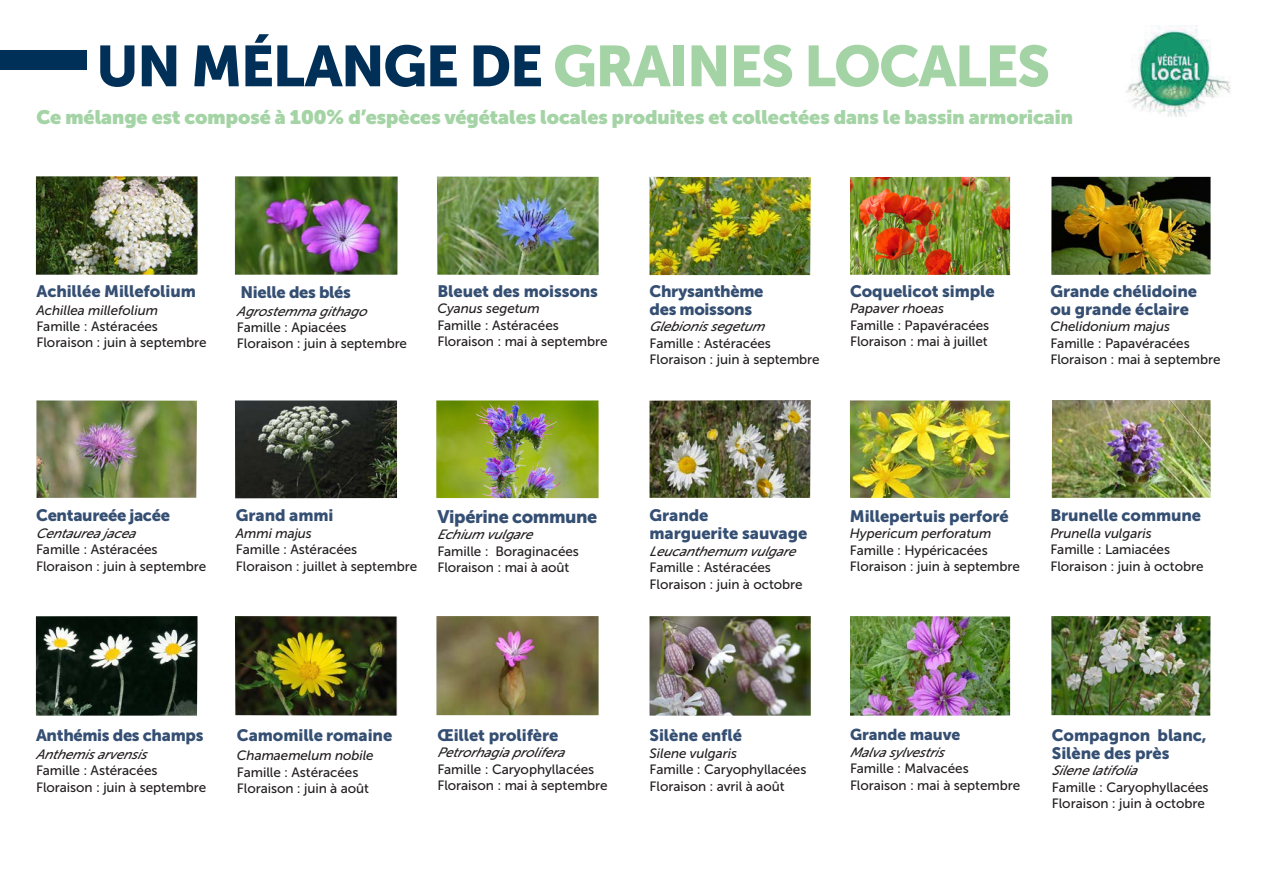
<style>
.page{position:relative;width:1263px;height:893px;background:#fff}
.page>*{position:absolute;margin:0;border:0;box-sizing:border-box;transform-origin:0 0}
.t1{font:57.15px "Museo Sans 900";letter-spacing:-.03em;color:#a4d4a5}
.t2{font:900 19.5px "Museo Sans Display";color:#a4d4a5}
.t3{font:18px "Museo Sans 900";letter-spacing:-.02em;color:#354f73}
.t4{font:16.5px/18px "Museo Sans 900";letter-spacing:-.005em;color:#354f73}
.t5{font:15.75px "Museo Sans 900";letter-spacing:-.005em;color:#354f73}
.t6{font:13.5px "Museo Sans 500";letter-spacing:-.005em;color:#231f20}
.t7{font:italic 13.5px "Museo Sans 500";letter-spacing:-.005em;color:#231f20}
.s1{color:#002f57}
</style>
<div class="page">
<img style="left:36px;top:176px;width:162px;height:99px">
<img style="left:235px;top:400px;width:162px;height:98px">
<img style="left:235px;top:616px;width:161px;height:100px">
<img style="left:1052px;top:400px;width:158px;height:98px">
<img style="left:1051px;top:177px;width:159px;height:98px">
<img style="left:437px;top:177px;width:161px;height:98px">
<img style="left:850px;top:400px;width:160px;height:98px">
<img style="left:850px;top:177px;width:160px;height:98px">
<img style="left:649px;top:616px;width:162px;height:100px">
<img style="left:37px;top:400px;width:160px;height:98px">
<img style="left:235px;top:176px;width:163px;height:99px">
<img style="left:36px;top:616px;width:162px;height:100px">
<img style="left:436px;top:400px;width:162px;height:98px">
<img style="left:649px;top:177px;width:162px;height:98px">
<img style="left:649px;top:400px;width:162px;height:98px">
<img style="left:436px;top:616px;width:162px;height:99px">
<img style="left:850px;top:616px;width:160px;height:100px">
<img style="left:1051px;top:616px;width:159px;height:100px">
<div style="left:0;top:51px;width:86px;height:19px;background:#002f57"></div>
<img style="left:1126px;top:25px;width:105px;height:92px">
<p class="t1" style="left:96px;top:34px;width:956px"><span class="s1">UN MÉLANGE DE</span> GRAINES LOCALES</p>
<p class="t2" style="left:36px;top:106px;width:1038px">Ce mélange est composé à 100% d’espèces végétales locales produites et collectées dans le bassin armoricain</p>
<p class="t4" style="left:36px;top:282px;width:161px">Achillée Millefolium</p>
<p class="t7" style="left:36px;top:303px;width:123px">Achillea millefolium</p>
<p class="t6" style="left:36px;top:319px;width:123px">Famille : Astéracées</p>
<p class="t6" style="left:36px;top:335px;width:172px">Floraison : juin à septembre</p>
<p class="t4" style="left:241px;top:283px;width:112px">Nielle des blés</p>
<p class="t7" style="left:237px;top:304px;width:135px">Agrostemmagithago</p>
<p class="t6" style="left:237px;top:320px;width:111px">Famille : Apiacées</p>
<p class="t6" style="left:237px;top:336px;width:172px">Floraison : juin à septembre</p>
<p class="t4" style="left:437px;top:282px;width:162px">Bleuet des moissons</p>
<p class="t7" style="left:437px;top:301px;width:104px">Cyanus segetum</p>
<p class="t6" style="left:437px;top:318px;width:123px">Famille : Astéracées</p>
<p class="t6" style="left:437px;top:334px;width:172px">Floraison : mai à septembre</p>
<p class="t4" style="left:649px;top:282px;width:115px">Chrysanthème</p>
<p class="t4" style="left:649px;top:300px;width:104px">des moissons</p>
<p class="t7" style="left:649px;top:319px;width:120px">Glebionissegetum</p>
<p class="t6" style="left:649px;top:336px;width:123px">Famille : Astéracées</p>
<p class="t6" style="left:649px;top:352px;width:172px">Floraison : juin à septembre</p>
<p class="t4" style="left:850px;top:282px;width:146px">Coquelicot simple</p>
<p class="t7" style="left:850px;top:301px;width:96px">Papaver rhoeas</p>
<p class="t6" style="left:850px;top:318px;width:141px">Famille : Papavéracées</p>
<p class="t6" style="left:850px;top:334px;width:139px">Floraison : mai à juillet</p>
<p class="t4" style="left:1050px;top:282px;width:148px">Grande chélidoine ou grande éclaire</p>
<p class="t7" style="left:1050px;top:319px;width:121px">Chelidonium majus</p>
<p class="t6" style="left:1050px;top:336px;width:141px">Famille : Papavéracées</p>
<p class="t6" style="left:1050px;top:352px;width:172px">Floraison : mai à septembre</p>
<p class="t4" style="left:36px;top:507px;width:135px">Centaureée jacée</p>
<p class="t7" style="left:36px;top:526px;width:105px">Centaureajacea</p>
<p class="t6" style="left:36px;top:542px;width:123px">Famille : Astéracées</p>
<p class="t6" style="left:36px;top:559px;width:172px">Floraison : juin à septembre</p>
<p class="t4" style="left:236px;top:507px;width:99px">Grand ammi</p>
<p class="t7" style="left:236px;top:526px;width:78px">Ammi majus</p>
<p class="t6" style="left:236px;top:542px;width:123px">Famille : Astéracées</p>
<p class="t6" style="left:236px;top:559px;width:183px">Floraison : juillet à septembre</p>
<p class="t3" style="left:437px;top:506px;width:161px">Vipérine commune</p>
<p class="t7" style="left:437px;top:527px;width:101px">Echium vulgare</p>
<p class="t6" style="left:437px;top:544px;width:143px">Famille : Boraginacées</p>
<p class="t6" style="left:437px;top:560px;width:134px">Floraison : mai à août</p>
<p class="t4" style="left:649px;top:507px;width:159px">Grande<br>marguerite sauvage</p>
<p class="t7" style="left:649px;top:544px;width:152px">Leucanthemum vulgare</p>
<p class="t6" style="left:649px;top:560px;width:123px">Famille : Astéracées</p>
<p class="t6" style="left:649px;top:577px;width:155px">Floraison : juin à octobre</p>
<p class="t4" style="left:850px;top:507px;width:161px">Millepertuis perforé</p>
<p class="t7" style="left:850px;top:526px;width:143px">Hypericum perforatum</p>
<p class="t6" style="left:850px;top:543px;width:139px">Famille : Hypéricacées</p>
<p class="t6" style="left:850px;top:559px;width:172px">Floraison : juin à septembre</p>
<p class="t4" style="left:1050px;top:507px;width:152px">Brunelle commune</p>
<p class="t7" style="left:1050px;top:526px;width:103px">Prunella vulgaris</p>
<p class="t6" style="left:1050px;top:542px;width:121px">Famille : Lamiacées</p>
<p class="t6" style="left:1050px;top:559px;width:155px">Floraison : juin à octobre</p>
<p class="t4" style="left:36px;top:726px;width:169px">Anthémis des champs</p>
<p class="t7" style="left:36px;top:747px;width:116px">Anthemisarvensis</p>
<p class="t6" style="left:36px;top:763px;width:123px">Famille : Astéracées</p>
<p class="t6" style="left:36px;top:780px;width:172px">Floraison : juin à septembre</p>
<p class="t4" style="left:237px;top:726px;width:157px">Camomille romaine</p>
<p class="t7" style="left:237px;top:748px;width:138px">Chamaemelum nobile</p>
<p class="t6" style="left:237px;top:765px;width:123px">Famille : Astéracées</p>
<p class="t6" style="left:237px;top:781px;width:134px">Floraison : juin à août</p>
<p class="t4" style="left:437px;top:726px;width:123px">Œillet prolifère</p>
<p class="t7" style="left:437px;top:745px;width:133px">Petrorhag iap rolifera</p>
<p class="t6" style="left:437px;top:762px;width:158px">Famille : Caryophyllacées</p>
<p class="t6" style="left:437px;top:778px;width:172px">Floraison : mai à septembre</p>
<p class="t4" style="left:649px;top:726px;width:94px">Silène enflé</p>
<p class="t7" style="left:649px;top:745px;width:89px">Silene vulgaris</p>
<p class="t6" style="left:649px;top:762px;width:158px">Famille : Caryophyllacées</p>
<p class="t6" style="left:649px;top:778px;width:136px">Floraison : avril à août</p>
<p class="t5" style="left:850px;top:726px;width:112px">Grande mauve</p>
<p class="t7" style="left:850px;top:744px;width:100px">Malvasylvestris</p>
<p class="t6" style="left:850px;top:761px;width:120px">Famille : Malvacées</p>
<p class="t6" style="left:850px;top:777px;width:172px">Floraison : mai à septembre</p>
<p class="t4" style="left:1052px;top:726px;width:156px">Compagnon blanc,</p>
<p class="t4" style="left:1052px;top:744px;width:119px">Silène des près</p>
<p class="t7" style="left:1052px;top:763px;width:91px">Silenelatifolia</p>
<p class="t6" style="left:1052px;top:780px;width:158px">Famille : Caryophyllacées</p>
<p class="t6" style="left:1052px;top:796px;width:155px">Floraison : juin à octobre</p>
</div>
